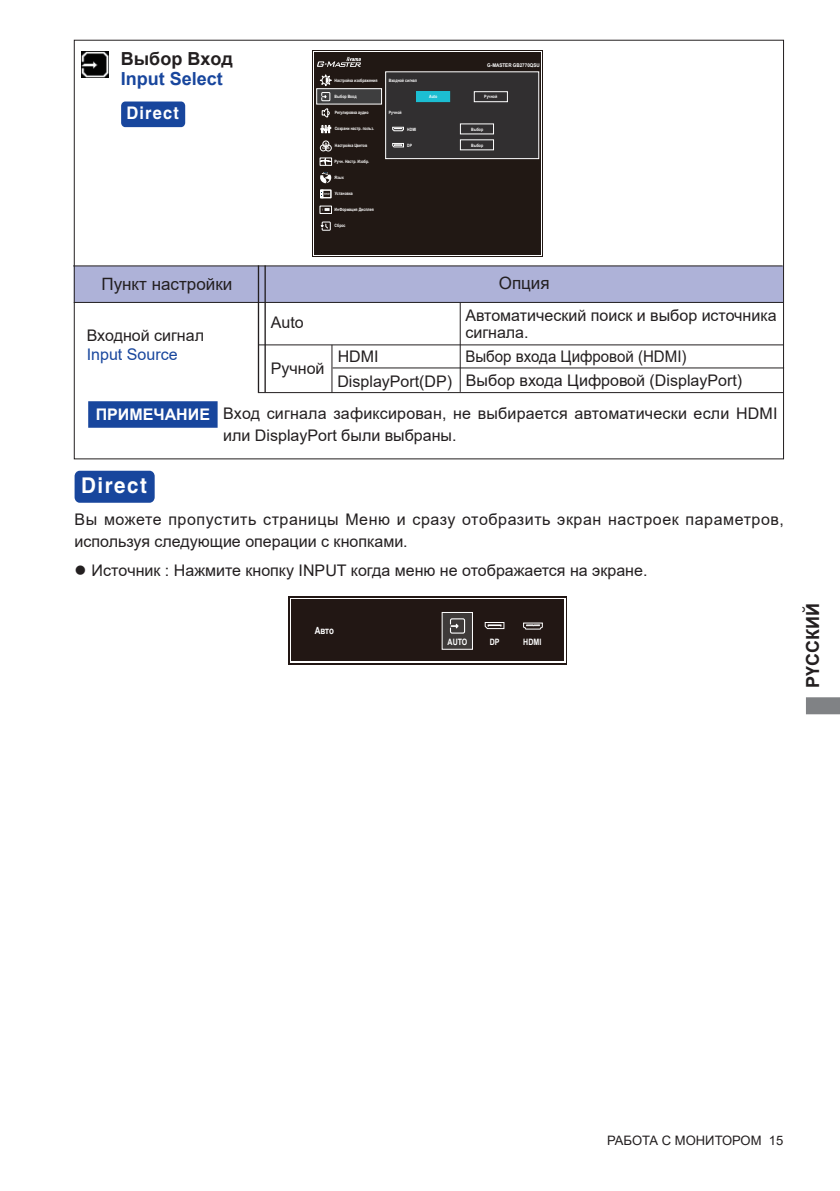
<style>
.page{position:relative;width:840px;height:1191px;background:#fff}
.page>*{position:absolute;margin:0;border:0;box-sizing:border-box;transform-origin:0 0}
.t1{font:700 21.6px "Helvetica";letter-spacing:.075em;color:#fff;scale:.95 1}
.t2{font:700 18px "Arial";color:#231f20}
.t3{font:700 18px "Arial";color:#18469d}
.t4{font:700 17.4px "Helvetica";letter-spacing:.075em;color:#fff;scale:.95 1}
.t5{font:17px "Arial";color:#231f20}
.t6{font:16px/22px "Arial";color:#231f20}
.t7{font:16px/22.6px "Arial";letter-spacing:.035em;color:#231f20}
.t8{font:16px/24px "Arial";color:#231f20;scale:.94 1}
.t9{font:16px "Arial";color:#18469d}
.t10{font:700 16px "Arial";color:#fff}
.t11{font:13px "Arial";color:#231f20}
.t12{font:700 9.8px "Arial";color:#fff;scale:.8 1}
.t13{font:700 8.8px "Arial";color:#fff;scale:.8 1}
.t14{font:700 5px "Arial";color:#fff;scale:.9 1}
.t15{font:700 4.4px "Arial";color:#fff;scale:.8 1}
</style>
<div class="page">
<svg style="left:806px;top:697px;width:33px;height:17px"></svg>
<div style="left:88px;top:401px;width:129px;height:27px;background:#18469d;border:2px solid #18469d"></div>
<div style="left:76px;top:472px;width:77px;height:29px;background:#18469d;border-radius:4px"></div>
<div style="left:75px;top:471px;width:80px;height:32px;border:2px solid #18469d;border-radius:4px"></div>
<div style="left:122px;top:102px;width:62px;height:24px;background:#18469d;border-radius:3px"></div>
<div style="left:121px;top:102px;width:64px;height:25px;border:2px solid #18469d;border-radius:3px"></div>
<img style="left:81px;top:51px;width:28px;height:27px">
<div style="left:74px;top:266px;width:708px;height:37px;background:#aeb2d8;border:2px solid #aeb2d8"></div>
<hr style="left:73px;top:265px;width:709px;height:1px;background:#231f20">
<hr style="left:258px;top:265px;width:1px;height:127px;background:#231f20">
<hr style="left:264px;top:265px;width:2px;height:127px;background:#231f20">
<hr style="left:74px;top:302px;width:708px;height:1px;background:#231f20">
<hr style="left:331px;top:345px;width:1px;height:48px;background:#231f20">
<hr style="left:332px;top:367px;width:451px;height:1px;background:#231f20">
<hr style="left:258px;top:392px;width:524px;height:1px;background:#231f20">
<hr style="left:258px;top:344px;width:524px;height:1px;background:#231f20">
<hr style="left:459px;top:303px;width:1px;height:89px;background:#231f20">
<div style="left:288px;top:596px;width:278px;height:69px;background:#221714"></div>
<svg style="left:290px;top:598px;width:275px;height:65px"></svg>
<div style="left:291px;top:600px;width:272px;height:61px;background:#221714"></div>
<div style="left:442px;top:612px;width:30px;height:37px;background:#3e3a39"></div>
<div style="left:449px;top:618px;width:16px;height:15px;border:1px solid #fff;border-radius:2px"></div>
<svg style="left:451px;top:623px;width:7px;height:5px"></svg>
<svg style="left:484px;top:622px;width:20px;height:7px"></svg>
<svg style="left:523px;top:622px;width:20px;height:8px"></svg>
<div style="left:314px;top:52px;width:227px;height:202px;background:#211814"></div>
<div style="left:316px;top:89px;width:65px;height:15px;background:#3e3e3f"></div>
<div style="left:316px;top:88px;width:65px;height:16px;border:1px solid #fff"></div>
<div style="left:385px;top:72px;width:153px;height:87px;background:#312f30"></div>
<div style="left:385px;top:72px;width:153px;height:87px;border:1px solid #fff"></div>
<svg style="left:320px;top:75px;width:11px;height:11px"></svg>
<div style="left:319px;top:158px;width:13px;height:8px;border:1px solid #fff"></div>
<svg style="left:319px;top:158px;width:12px;height:7px"></svg>
<div style="left:322px;top:141px;width:7px;height:6px;border:1px solid #fff;border-radius:50%"></div>
<svg style="left:320px;top:143px;width:11px;height:8px"></svg>
<svg style="left:320px;top:172px;width:11px;height:11px"></svg>
<div style="left:322px;top:222px;width:8px;height:8px;border:1px solid #fff"></div>
<svg style="left:321px;top:223px;width:7px;height:6px"></svg>
<div style="left:321px;top:92px;width:9px;height:9px;border:1px solid #fff"></div>
<svg style="left:321px;top:108px;width:9px;height:9px"></svg>
<div style="left:320px;top:189px;width:11px;height:9px;border:1px solid #fff"></div>
<svg style="left:320px;top:190px;width:9px;height:8px"></svg>
<div style="left:319px;top:206px;width:12px;height:8px;border:1px solid #fff"></div>
<svg style="left:322px;top:208px;width:7px;height:3px"></svg>
<svg style="left:320px;top:125px;width:11px;height:8px"></svg>
<svg style="left:317px;top:57px;width:44px;height:10px"></svg>
<svg style="left:392px;top:127px;width:12px;height:4px"></svg>
<svg style="left:392px;top:143px;width:12px;height:4px"></svg>
<div style="left:416px;top:92px;width:33px;height:10px;background:#1cbed2"></div>
<div style="left:416px;top:91px;width:33px;height:11px;border:1px solid #1cbed2"></div>
<div style="left:473px;top:91px;width:34px;height:11px;border:1px solid #fff"></div>
<p class="t2" style="left:121px;top:46px;width:113px">Выбор Вxoд</p>
<p class="t3" style="left:121px;top:66px;width:104px">Input Select</p>
<p class="t4" style="left:126px;top:103px;width:57px">Direct</p>
<p class="t15" style="left:334px;top:77px;width:55px">Настройка изображения</p>
<p class="t15" style="left:334px;top:94px;width:29px">Выбор Вxoд</p>
<p class="t15" style="left:334px;top:110px;width:44px">Регулировка аудио</p>
<p class="t15" style="left:334px;top:126px;width:51px">Сохрани настр. польз.</p>
<p class="t15" style="left:334px;top:142px;width:42px">Настройка Цветов</p>
<p class="t15" style="left:334px;top:174px;width:13px">Язык</p>
<p class="t15" style="left:334px;top:158px;width:45px">Pучн. Настр. Изобр.</p>
<p class="t15" style="left:334px;top:191px;width:24px">Установка</p>
<p class="t15" style="left:334px;top:207px;width:50px">ИнФормация Дисплея</p>
<p class="t15" style="left:334px;top:223px;width:15px">Сброс</p>
<p class="t14" style="left:487px;top:61px;width:60px">G-MASTER GB2770QSU</p>
<p class="t15" style="left:388px;top:77px;width:37px">Входной cигнал</p>
<p class="t15" style="left:388px;top:110px;width:18px">Ручной</p>
<p class="t15" style="left:429px;top:94px;width:12px">Auto</p>
<p class="t15" style="left:484px;top:94px;width:18px">Ручной</p>
<p class="t15" style="left:471px;top:126px;width:17px">Выбop</p>
<p class="t15" style="left:407px;top:126px;width:13px">HDMI</p>
<p class="t15" style="left:407px;top:142px;width:8px">DP</p>
<p class="t15" style="left:471px;top:142px;width:17px">Выбop</p>
<p class="t5" style="left:101px;top:272px;width:132px">Пункт настройки</p>
<p class="t5" style="left:498px;top:272px;width:52px">Опция</p>
<p class="t6" style="left:465px;top:307px;width:312px;line-height:17px">Автоматический поиск и выбор источника сигнала.</p>
<p class="t6" style="left:271px;top:311px;width:34px">Auto</p>
<p class="t6" style="left:87px;top:325px;width:119px">Входной cигнал</p>
<p class="t9" style="left:87px;top:343px;width:92px">Input Source</p>
<p class="t8" style="left:337px;top:344px;width:432px;text-indent:128px">Выбор входа Цифровой (HDMI)<br>DisplayPort(DP) Выбор входа Цифровой (DisplayPort)</p>
<p class="t6" style="left:337px;top:345px;width:42px">HDMI</p>
<p class="t6" style="left:271px;top:357px;width:55px">Ручной</p>
<p class="t10" style="left:96px;top:403px;width:116px">ПРИМЕЧАНИЕ</p>
<h1 class="t1" style="left:81px;top:472px;width:71px">Direct</h1>
<p class="t6" style="left:223px;top:402px;width:555px">Вход сигнала зафиксирован, не выбирается автоматически если HDMI или DisplayPort были выбраны.</p>
<p class="t7" style="left:75px;top:508px;width:710px">Вы можете пропустить страницы Mеню и сразу отобразить экран настроек параметров, используя следующие операции с кнопками.</p>
<p class="t6" style="left:75px;top:559px;width:574px">● Иcтoчник : Нажмите кнопку INPUT когда меню не отображается на экране.</p>
<p class="t12" style="left:314px;top:623px;width:25px">Aвтo</p>
<p class="t13" style="left:447px;top:635px;width:26px">AUTO</p>
<p class="t13" style="left:489px;top:635px;width:14px">DP</p>
<p class="t13" style="left:523px;top:635px;width:24px">HDMI</p>
<p class="t2" style="left:799px;top:688px;width:86px;rotate:-90deg">РҮССКИЙ</p>
<p class="t11" style="left:606px;top:1131px;width:177px">РАБОТА С МОНИТОРОМ 15</p>
</div>
